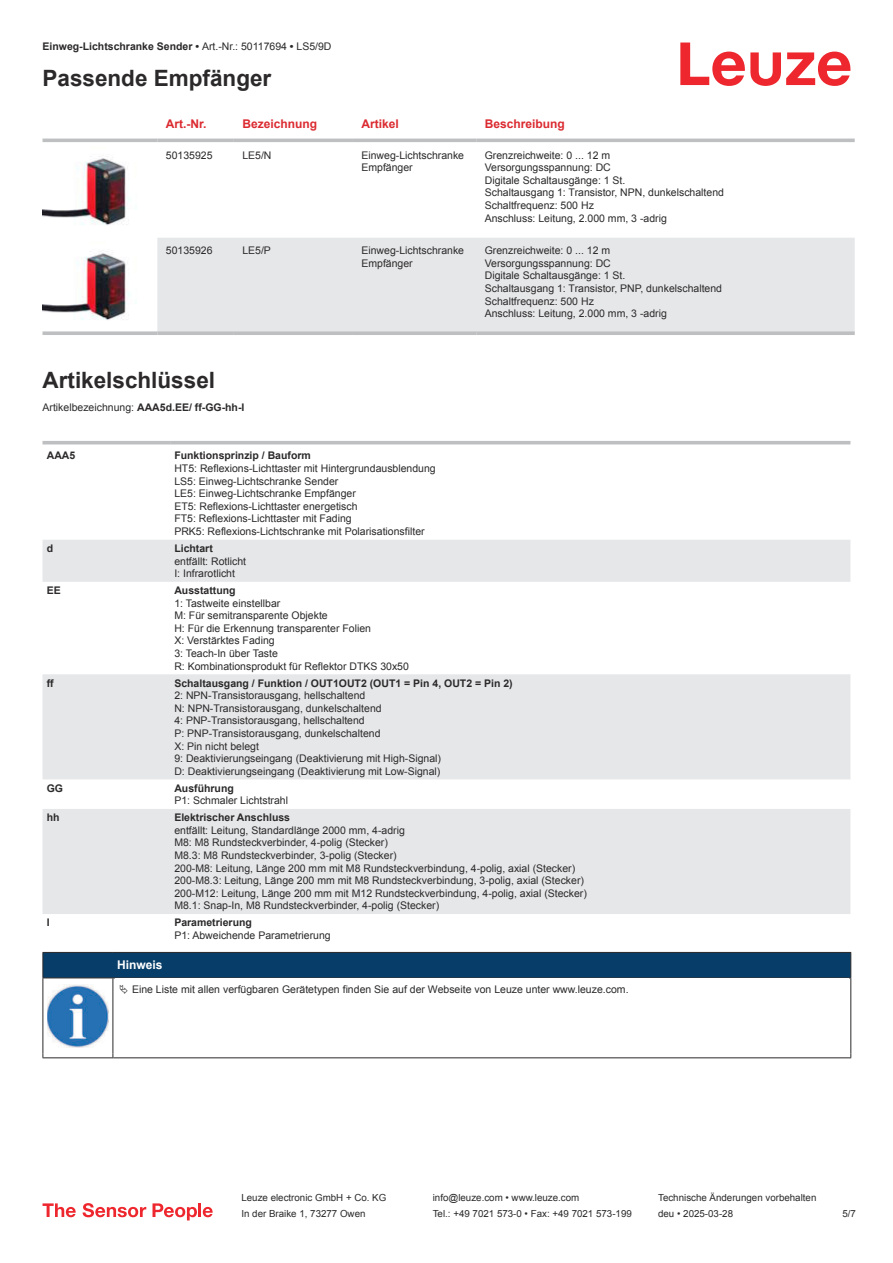
<style>
.page{position:relative;width:893px;height:1263px;background:#fff}
.page>*{position:absolute;margin:0;border:0;box-sizing:border-box;transform-origin:0 0}
.t1{font:700 22.5px "Arial";color:#2b292a}
.t2{font:700 12px "Arial";color:#db2a30}
.t3{font:700 12px "Arial";color:#fff}
.t4{font:10.5px/12.6px "Arial";color:#2b292a}
.t5{font:700 10.5px "Arial";color:#2b292a}
.t6{font:9.75px "Arial";color:#2b292a}
.s1{font-weight:400}
.s2{font-weight:700}
</style>
<div class="page">
<svg style="left:680px;top:43px;width:170px;height:43px"></svg>
<svg style="left:43px;top:138px;width:812px;height:1px"></svg>
<div style="left:157px;top:238px;width:698px;height:93px;background:#e6e7e9"></div>
<hr style="left:43px;top:139px;width:114px;height:3px;background:#bdbfc1">
<hr style="left:157px;top:139px;width:77px;height:3px;background:#bdbfc1">
<hr style="left:234px;top:139px;width:119px;height:3px;background:#bdbfc1">
<hr style="left:353px;top:139px;width:123px;height:3px;background:#bdbfc1">
<hr style="left:476px;top:139px;width:379px;height:3px;background:#bdbfc1">
<svg style="left:43px;top:331px;width:114px;height:4px"></svg>
<svg style="left:157px;top:331px;width:77px;height:4px"></svg>
<svg style="left:234px;top:331px;width:119px;height:4px"></svg>
<svg style="left:353px;top:331px;width:123px;height:4px"></svg>
<svg style="left:476px;top:331px;width:379px;height:4px;background:#c1c3c5"></svg>
<img style="left:43px;top:157px;width:94px;height:68px">
<img style="left:43px;top:252px;width:94px;height:68px">
<svg style="left:43px;top:540px;width:807px;height:374px;fill:#e6e7e9"></svg>
<hr style="left:43px;top:441px;width:127px;height:3px;background:#bdbfc1">
<hr style="left:170px;top:441px;width:680px;height:3px;background:#bdbfc1">
<svg style="left:43px;top:1203px;width:33px;height:14px"></svg>
<svg style="left:83px;top:1203px;width:63px;height:14px"></svg>
<svg style="left:153px;top:1203px;width:44px;height:17px"></svg>
<hr style="left:198px;top:1203px;width:3px;height:14px;background:#ed272d">
<svg style="left:203px;top:1207px;width:10px;height:10px"></svg>
<div style="left:43px;top:952px;width:808px;height:26px;background:#063d69"></div>
<hr style="left:113px;top:977px;width:738px;height:1px;background:#2b292a">
<hr style="left:43px;top:978px;width:1px;height:75px;background:#2b292a">
<hr style="left:113px;top:978px;width:1px;height:75px;background:#2b292a">
<hr style="left:850px;top:978px;width:1px;height:75px;background:#2b292a">
<hr style="left:43px;top:1057px;width:70px;height:1px;background:#2b292a">
<hr style="left:113px;top:1057px;width:738px;height:1px;background:#2b292a">
<img style="left:47px;top:984px;width:61px;height:63px">
<p class="t5" style="left:43px;top:43px;width:291px">Einweg-Lichtschranke Sender • <span class="s1">Art.-Nr.: 50117694</span> • <span class="s1">LS5/9D</span></p>
<h1 class="t1" style="left:43px;top:70px;width:230px">Passende Empfänger</h1>
<p class="t2" style="left:166px;top:119px;width:42px">Art.-Nr.</p>
<p class="t2" style="left:242px;top:119px;width:76px">Bezeichnung</p>
<p class="t2" style="left:361px;top:119px;width:39px">Artikel</p>
<p class="t2" style="left:485px;top:119px;width:82px">Beschreibung</p>
<p class="t4" style="left:166px;top:150px;width:48px">50135925</p>
<p class="t4" style="left:242px;top:150px;width:31px">LE5/N</p>
<p class="t4" style="left:361px;top:150px;width:104px">Einweg-Lichtschranke<br>Empfänger</p>
<p class="t4" style="left:485px;top:150px;width:241px">Grenzreichweite: 0 ... 12 m<br>Versorgungsspannung: DC<br>Digitale Schaltausgänge: 1 St.<br>Schaltausgang 1: Transistor, NPN, dunkelschaltend Schaltfrequenz: 500 Hz<br>Anschluss: Leitung, 2.000 mm, 3 -adrig</p>
<p class="t4" style="left:166px;top:245px;width:48px">50135926</p>
<p class="t4" style="left:242px;top:245px;width:30px">LE5/P</p>
<p class="t4" style="left:361px;top:245px;width:104px">Einweg-Lichtschranke<br>Empfänger</p>
<p class="t4" style="left:485px;top:245px;width:239px">Grenzreichweite: 0 ... 12 m<br>Versorgungsspannung: DC<br>Digitale Schaltausgänge: 1 St.<br>Schaltausgang 1: Transistor, PNP, dunkelschaltend Schaltfrequenz: 500 Hz<br>Anschluss: Leitung, 2.000 mm, 3 -adrig</p>
<h1 class="t1" style="left:43px;top:371px;width:174px">Artikelschlüssel</h1>
<p class="t4" style="left:43px;top:402px;width:203px">Artikelbezeichnung: <span class="s2">AAA5d.EE/ ff-GG-hh-I</span></p>
<p class="t5" style="left:47px;top:452px;width:30px">AAA5</p>
<p class="t5" style="left:174px;top:452px;width:138px">Funktionsprinzip / Bauform</p>
<p class="t4" style="left:174px;top:463px;width:263px">HT5: Reflexions-Lichttaster mit Hintergrundausblendung LS5: Einweg-Lichtschranke Sender<br>LE5: Einweg-Lichtschranke Empfänger<br>ET5: Reflexions-Lichttaster energetisch<br>FT5: Reflexions-Lichttaster mit Fading<br>PRK5: Reflexions-Lichtschranke mit Polarisationsfilter</p>
<p class="t5" style="left:47px;top:544px;width:8px">d</p>
<p class="t5" style="left:174px;top:544px;width:40px">Lichtart</p>
<p class="t4" style="left:174px;top:555px;width:73px">entfällt: Rotlicht<br>I: Infrarotlicht</p>
<p class="t5" style="left:47px;top:586px;width:16px">EE</p>
<p class="t5" style="left:174px;top:586px;width:63px">Ausstattung</p>
<p class="t4" style="left:174px;top:598px;width:236px">1: Tastweite einstellbar<br>M: Für semitransparente Objekte<br>H: Für die Erkennung transparenter Folien<br>X: Verstärktes Fading<br>3: Teach-In über Taste<br>R: Kombinationsprodukt für Reflektor DTKS 30x50</p>
<p class="t5" style="left:47px;top:679px;width:8px">ff</p>
<p class="t5" style="left:174px;top:679px;width:340px">Schaltausgang / Funktion / OUT1OUT2 (OUT1 = Pin 4, OUT2 = Pin 2)</p>
<p class="t4" style="left:174px;top:690px;width:268px">2: NPN-Transistorausgang, hellschaltend<br>N: NPN-Transistorausgang, dunkelschaltend<br>4: PNP-Transistorausgang, hellschaltend<br>P: PNP-Transistorausgang, dunkelschaltend<br>X: Pin nicht belegt<br>9: Deaktivierungseingang (Deaktivierung mit High-Signal)<br>D: Deaktivierungseingang (Deaktivierung mit Low-Signal)</p>
<p class="t5" style="left:47px;top:784px;width:18px">GG</p>
<p class="t5" style="left:174px;top:784px;width:61px">Ausführung</p>
<p class="t4" style="left:174px;top:795px;width:115px">P1: Schmaler Lichtstrahl</p>
<p class="t5" style="left:47px;top:813px;width:14px">hh</p>
<p class="t5" style="left:174px;top:813px;width:117px">Elektrischer Anschluss</p>
<p class="t4" style="left:174px;top:825px;width:414px">entfällt: Leitung, Standardlänge 2000 mm, 4-adrig<br>M8: M8 Rundsteckverbinder, 4-polig (Stecker)<br>M8.3: M8 Rundsteckverbinder, 3-polig (Stecker)<br>200-M8: Leitung, Länge 200 mm mit M8 Rundsteckverbindung, 4-polig, axial (Stecker)<br>200-M8.3: Leitung, Länge 200 mm mit M8 Rundsteckverbindung, 3-polig, axial (Stecker)<br>200-M12: Leitung, Länge 200 mm mit M12 Rundsteckverbindung, 4-polig, axial (Stecker)<br>M8.1: Snap-In, M8 Rundsteckverbinder, 4-polig (Stecker)</p>
<p class="t5" style="left:47px;top:918px;width:4px">I</p>
<p class="t5" style="left:174px;top:918px;width:79px">Parametrierung</p>
<p class="t4" style="left:174px;top:930px;width:158px">P1: Abweichende Parametrierung</p>
<p class="t3" style="left:117px;top:960px;width:47px">Hinweis</p>
<p class="t4" style="left:132px;top:984px;width:498px">Eine Liste mit allen verfügbaren Gerätetypen finden Sie auf der Webseite von Leuze unter www.leuze.com.</p>
<p class="t6" style="left:241px;top:1194px;width:146px">Leuze electronic GmbH + Co. KG</p>
<p class="t6" style="left:433px;top:1194px;width:148px">info@leuze.com • www.leuze.com</p>
<p class="t6" style="left:658px;top:1194px;width:160px">Technische Änderungen vorbehalten</p>
<p class="t6" style="left:241px;top:1210px;width:126px">In der Braike 1, 73277 Owen</p>
<p class="t6" style="left:433px;top:1210px;width:201px">Tel.: +49 7021 573-0 • Fax: +49 7021 573-199</p>
<p class="t6" style="left:658px;top:1210px;width:76px">deu • 2025-03-28</p>
<p class="t6" style="left:842px;top:1210px;width:15px">5 /7</p>
</div>
